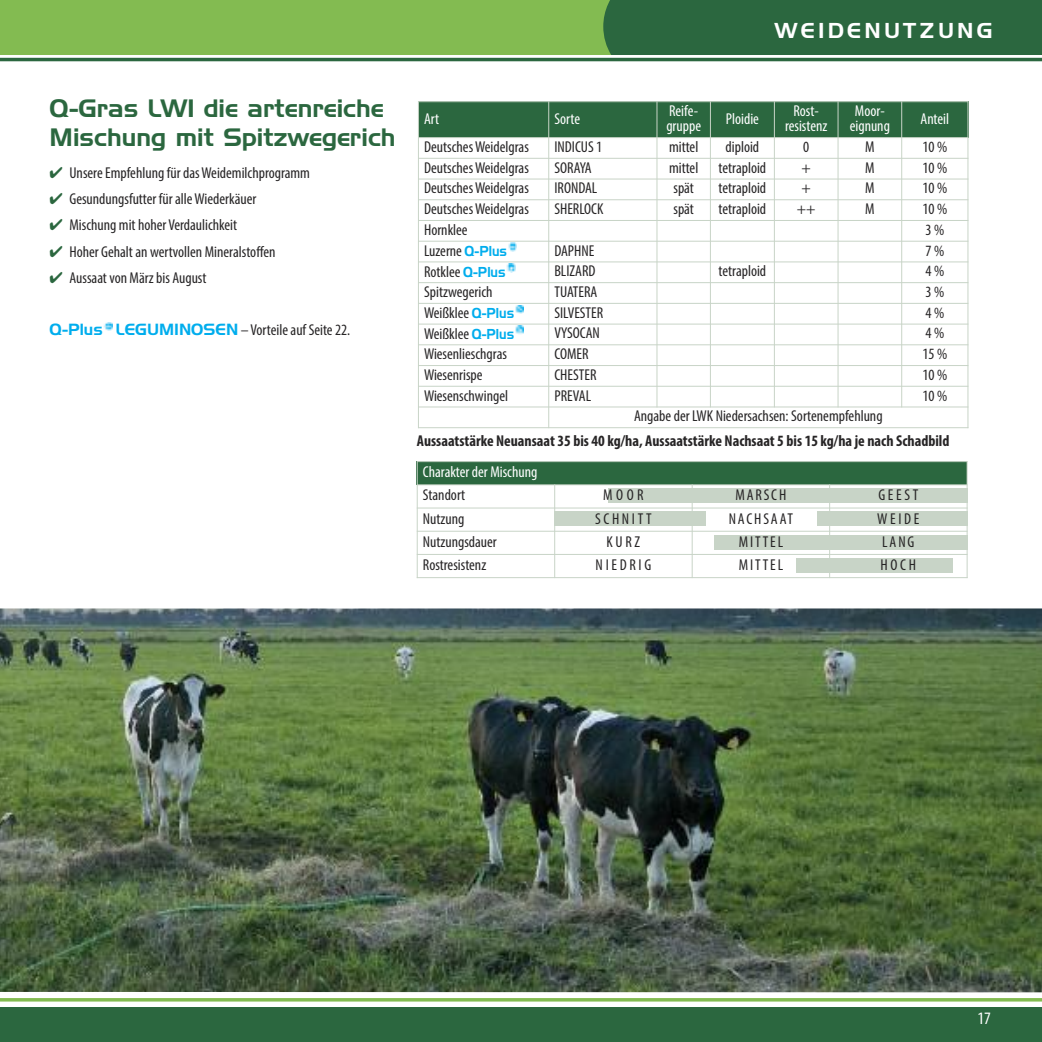
<style>
.page{position:relative;width:1042px;height:1042px;background:#fff}
.page>*{position:absolute;margin:0;border:0;box-sizing:border-box;transform-origin:0 0}
.t1{font:24.5px/29.4px "Handel Gothic BT";color:#2b673f}
.t2{font:21px "Handel Gothic BT";letter-spacing:.15em;color:#fff}
.t3{font:condensed 17.5px "Myriad Pro";color:#fff}
.t4{font:condensed 15.75px "Myriad Pro";color:#272526}
.t5{font:700 condensed 15.75px "Myriad Pro";color:#272526}
.t6{font:condensed 15.75px/15.4px "Myriad Pro";color:#fff;text-align:center}
.t7{font:condensed 15.75px "Myriad Pro";letter-spacing:.17em;color:#272526}
.t8{font:condensed 15.75px "Myriad Pro";letter-spacing:.12em;color:#272526}
.s1{color:#2b673f}
.s2{font-family:"Handel Gothic BT";font-stretch:normal;color:#00aded}
.s3{font-family:"Handel Gothic BT";font-stretch:normal;font-size:14px;color:#00aded}
</style>
<div class="page">
<img style="left:0;top:608px;width:1042px;height:384px">
<div style="left:0;top:0;width:1042px;height:55px;background:#2b673f"></div>
<div style="left:0;top:0;width:611px;height:55px;background:#83bb51"></div>
<hr style="left:0;top:58px;width:1042px;height:3px;background:#2b673f">
<div style="left:608px;top:488px;width:359px;height:15px;background:#c8d4c7"></div>
<div style="left:554px;top:511px;width:151px;height:14px;background:#c8d4c7"></div>
<div style="left:817px;top:511px;width:150px;height:14px;background:#c8d4c7"></div>
<div style="left:714px;top:535px;width:253px;height:14px;background:#c8d4c7"></div>
<div style="left:796px;top:558px;width:156px;height:14px;background:#c8d4c7"></div>
<div style="left:417px;top:461px;width:550px;height:24px;background:#2b673f"></div>
<hr style="left:417px;top:461px;width:1px;height:117px;background:#c8d4c7">
<hr style="left:554px;top:484px;width:1px;height:94px;background:#c8d4c7">
<hr style="left:692px;top:484px;width:1px;height:94px;background:#c8d4c7">
<hr style="left:829px;top:484px;width:1px;height:94px;background:#c8d4c7">
<hr style="left:966px;top:461px;width:1px;height:117px;background:#c8d4c7">
<hr style="left:417px;top:461px;width:550px;height:1px;background:#c8d4c7">
<hr style="left:417px;top:484px;width:550px;height:1px;background:#c8d4c7">
<hr style="left:417px;top:507px;width:550px;height:1px;background:#c8d4c7">
<hr style="left:417px;top:531px;width:550px;height:1px;background:#c8d4c7">
<hr style="left:417px;top:554px;width:550px;height:1px;background:#c8d4c7">
<hr style="left:417px;top:577px;width:550px;height:1px;background:#c8d4c7">
<svg style="left:103px;top:322px;width:9px;height:9px"></svg>
<div style="left:418px;top:101px;width:131px;height:37px;background:#2b673f"></div>
<div style="left:549px;top:101px;width:108px;height:37px;background:#2b673f"></div>
<div style="left:657px;top:101px;width:53px;height:37px;background:#2b673f"></div>
<div style="left:710px;top:101px;width:64px;height:37px;background:#2b673f"></div>
<div style="left:774px;top:101px;width:64px;height:37px;background:#2b673f"></div>
<div style="left:838px;top:101px;width:63px;height:37px;background:#2b673f"></div>
<div style="left:901px;top:101px;width:67px;height:37px;background:#2b673f"></div>
<svg style="left:508px;top:243px;width:8px;height:9px"></svg>
<svg style="left:506px;top:264px;width:9px;height:8px"></svg>
<svg style="left:515px;top:305px;width:9px;height:9px"></svg>
<svg style="left:515px;top:326px;width:9px;height:9px"></svg>
<hr style="left:418px;top:101px;width:1px;height:327px;background:#c8d4c7">
<hr style="left:548px;top:101px;width:1px;height:327px;background:#c8d4c7">
<hr style="left:656px;top:101px;width:1px;height:306px;background:#c8d4c7">
<hr style="left:710px;top:101px;width:1px;height:306px;background:#c8d4c7">
<hr style="left:774px;top:101px;width:1px;height:306px;background:#c8d4c7">
<hr style="left:837px;top:101px;width:1px;height:306px;background:#c8d4c7">
<hr style="left:901px;top:101px;width:1px;height:306px;background:#c8d4c7">
<hr style="left:967px;top:101px;width:1px;height:327px;background:#c8d4c7">
<hr style="left:418px;top:101px;width:550px;height:1px;background:#c8d4c7">
<hr style="left:418px;top:137px;width:550px;height:1px;background:#c8d4c7">
<hr style="left:418px;top:158px;width:550px;height:1px;background:#c8d4c7">
<hr style="left:418px;top:179px;width:550px;height:1px;background:#c8d4c7">
<hr style="left:418px;top:199px;width:550px;height:1px;background:#c8d4c7">
<hr style="left:418px;top:220px;width:550px;height:1px;background:#c8d4c7">
<hr style="left:418px;top:241px;width:550px;height:1px;background:#c8d4c7">
<hr style="left:418px;top:261px;width:550px;height:1px;background:#c8d4c7">
<hr style="left:418px;top:282px;width:550px;height:1px;background:#c8d4c7">
<hr style="left:418px;top:303px;width:550px;height:1px;background:#c8d4c7">
<hr style="left:418px;top:324px;width:550px;height:1px;background:#c8d4c7">
<hr style="left:418px;top:344px;width:550px;height:1px;background:#c8d4c7">
<hr style="left:418px;top:365px;width:550px;height:1px;background:#c8d4c7">
<hr style="left:418px;top:386px;width:550px;height:1px;background:#c8d4c7">
<hr style="left:418px;top:406px;width:550px;height:1px;background:#c8d4c7">
<hr style="left:418px;top:427px;width:550px;height:1px;background:#c8d4c7">
<div style="left:0;top:1007px;width:1042px;height:35px;background:#2b673f"></div>
<hr style="left:0;top:998px;width:1042px;height:3px;background:#83bb51">
<h2 class="t2" style="left:774px;top:23px;width:219px">WEIDENUTZUNG</h2>
<h1 class="t1" style="left:50px;top:96px;width:347px">Q-Gras LW1 die artenreiche<br>Mischung mit Spitzwegerich</h1>
<p class="t4" style="left:50px;top:167px;width:262px"><span class="s1">✔</span> Unsere Empfehlung für dasWeidemilchprogramm</p>
<p class="t4" style="left:50px;top:193px;width:208px"><span class="s1">✔</span> Gesundungsfutter für alleWiederkäuer</p>
<p class="t4" style="left:50px;top:219px;width:189px"><span class="s1">✔</span> Mischung mit hoher Verdaulichkeit</p>
<p class="t4" style="left:50px;top:246px;width:227px"><span class="s1">✔</span> Hoher Gehalt an wertvollen Mineralstoffen</p>
<p class="t4" style="left:50px;top:272px;width:158px"><span class="s1">✔</span> Aussaat von März bis August</p>
<p class="t4" style="left:50px;top:324px;width:302px"><span class="s2">Q-Plus LEGUMINOSEN</span> –Vorteile auf Seite 22.</p>
<p class="t6" style="left:424px;top:112px;width:17px">Art</p>
<p class="t6" style="left:554px;top:112px;width:27px">Sorte</p>
<p class="t6" style="left:666px;top:104px;width:36px;text-align:left">Reife&shy;gruppe</p>
<p class="t6" style="left:726px;top:112px;width:35px">Ploidie</p>
<p class="t6" style="left:785px;top:104px;width:44px">Rost&shy;resistenz</p>
<p class="t6" style="left:850px;top:104px;width:42px">Moor&shy;eignung</p>
<p class="t6" style="left:920px;top:112px;width:30px">Anteil</p>
<p class="t4" style="left:424px;top:141px;width:106px">DeutschesWeidelgras</p>
<p class="t4" style="left:554px;top:141px;width:49px">INDIcUS 1</p>
<p class="t4" style="left:669px;top:141px;width:31px">mittel</p>
<p class="t4" style="left:725px;top:141px;width:35px">diploid</p>
<p class="t4" style="left:803px;top:141px;width:8px">0</p>
<p class="t4" style="left:865px;top:141px;width:11px">M</p>
<p class="t4" style="left:922px;top:141px;width:26px">10%</p>
<p class="t4" style="left:424px;top:162px;width:106px">DeutschesWeidelgras</p>
<p class="t4" style="left:554px;top:162px;width:39px">SORAYA</p>
<p class="t4" style="left:669px;top:162px;width:31px">mittel</p>
<p class="t4" style="left:718px;top:162px;width:49px">tetraploid</p>
<p class="t4" style="left:801px;top:162px;width:11px">+</p>
<p class="t4" style="left:865px;top:162px;width:11px">M</p>
<p class="t4" style="left:922px;top:162px;width:26px">10%</p>
<p class="t4" style="left:424px;top:182px;width:106px">DeutschesWeidelgras</p>
<p class="t4" style="left:554px;top:182px;width:44px">IRONDAL</p>
<p class="t4" style="left:673px;top:182px;width:22px">spät</p>
<p class="t4" style="left:718px;top:182px;width:49px">tetraploid</p>
<p class="t4" style="left:801px;top:182px;width:11px">+</p>
<p class="t4" style="left:865px;top:182px;width:11px">M</p>
<p class="t4" style="left:922px;top:182px;width:26px">10%</p>
<p class="t4" style="left:424px;top:203px;width:106px">DeutschesWeidelgras</p>
<p class="t4" style="left:554px;top:203px;width:51px">SHERLOcK</p>
<p class="t4" style="left:673px;top:203px;width:22px">spät</p>
<p class="t4" style="left:718px;top:203px;width:49px">tetraploid</p>
<p class="t4" style="left:797px;top:203px;width:20px">++</p>
<p class="t4" style="left:865px;top:203px;width:11px">M</p>
<p class="t4" style="left:922px;top:203px;width:26px">10%</p>
<p class="t4" style="left:424px;top:224px;width:45px">Hornklee</p>
<p class="t4" style="left:925px;top:224px;width:20px">3%</p>
<p class="t4" style="left:424px;top:245px;width:84px">Luzerne <span class="s3">Q-Plus</span></p>
<p class="t4" style="left:554px;top:245px;width:42px">DAPHNE</p>
<p class="t4" style="left:925px;top:245px;width:20px">7%</p>
<p class="t4" style="left:424px;top:266px;width:83px">Rotklee <span class="s3">Q-Plus</span></p>
<p class="t4" style="left:554px;top:265px;width:43px">BLIZARD</p>
<p class="t4" style="left:718px;top:265px;width:49px">tetraploid</p>
<p class="t4" style="left:925px;top:265px;width:20px">4%</p>
<p class="t4" style="left:424px;top:286px;width:70px">Spitzwegerich</p>
<p class="t4" style="left:554px;top:286px;width:45px">TUATERA</p>
<p class="t4" style="left:925px;top:286px;width:20px">3%</p>
<p class="t4" style="left:424px;top:307px;width:92px">Weißklee <span class="s3">Q-Plus</span></p>
<p class="t4" style="left:554px;top:307px;width:50px">SILVESTER</p>
<p class="t4" style="left:925px;top:307px;width:20px">4%</p>
<p class="t4" style="left:424px;top:328px;width:92px">Weißklee <span class="s3">Q-Plus</span></p>
<p class="t4" style="left:554px;top:327px;width:47px">VYSOcAN</p>
<p class="t4" style="left:925px;top:327px;width:20px">4%</p>
<p class="t4" style="left:424px;top:348px;width:84px">Wiesenlieschgras</p>
<p class="t4" style="left:554px;top:348px;width:36px">cOMER</p>
<p class="t4" style="left:922px;top:348px;width:26px">15%</p>
<p class="t4" style="left:424px;top:369px;width:60px">Wiesenrispe</p>
<p class="t4" style="left:554px;top:369px;width:44px">cHESTER</p>
<p class="t4" style="left:922px;top:369px;width:26px">10%</p>
<p class="t4" style="left:424px;top:390px;width:85px">Wiesenschwingel</p>
<p class="t4" style="left:554px;top:390px;width:38px">PREVAL</p>
<p class="t4" style="left:922px;top:390px;width:26px">10%</p>
<p class="t4" style="left:634px;top:410px;width:250px">Angabe der LWK Niedersachsen: Sortenempfehlung</p>
<p class="t5" style="left:417px;top:435px;width:534px">Aussaatstärke Neuansaat 35 bis 40 kg/ha, Aussaatstärke Nachsaat 5 bis 15 kg/ha je nach Schadbild</p>
<p class="t6" style="left:423px;top:465px;width:116px">charakter der Mischung</p>
<p class="t4" style="left:423px;top:489px;width:44px">Standort</p>
<p class="t4" style="left:603px;top:489px;width:42px">MOOR</p>
<p class="t4" style="left:735px;top:489px;width:52px">MARScH</p>
<p class="t4" style="left:878px;top:489px;width:41px">GEEST</p>
<p class="t4" style="left:423px;top:513px;width:43px">Nutzung</p>
<p class="t7" style="left:595px;top:513px;width:58px">ScHNITT</p>
<p class="t8" style="left:729px;top:513px;width:66px">NAcHSAAT</p>
<p class="t4" style="left:877px;top:513px;width:44px">WEIDE</p>
<p class="t4" style="left:423px;top:536px;width:75px">Nutzungsdauer</p>
<p class="t4" style="left:606px;top:536px;width:35px">KURZ</p>
<p class="t4" style="left:739px;top:536px;width:46px">MITTEL</p>
<p class="t4" style="left:882px;top:536px;width:34px">LANG</p>
<p class="t4" style="left:423px;top:559px;width:65px">Rostresistenz</p>
<p class="t7" style="left:596px;top:559px;width:57px">NIEDRIG</p>
<p class="t4" style="left:739px;top:559px;width:46px">MITTEL</p>
<p class="t4" style="left:880px;top:559px;width:37px">HOcH</p>
<p class="t3" style="left:977px;top:1012px;width:15px">17</p>
</div>
